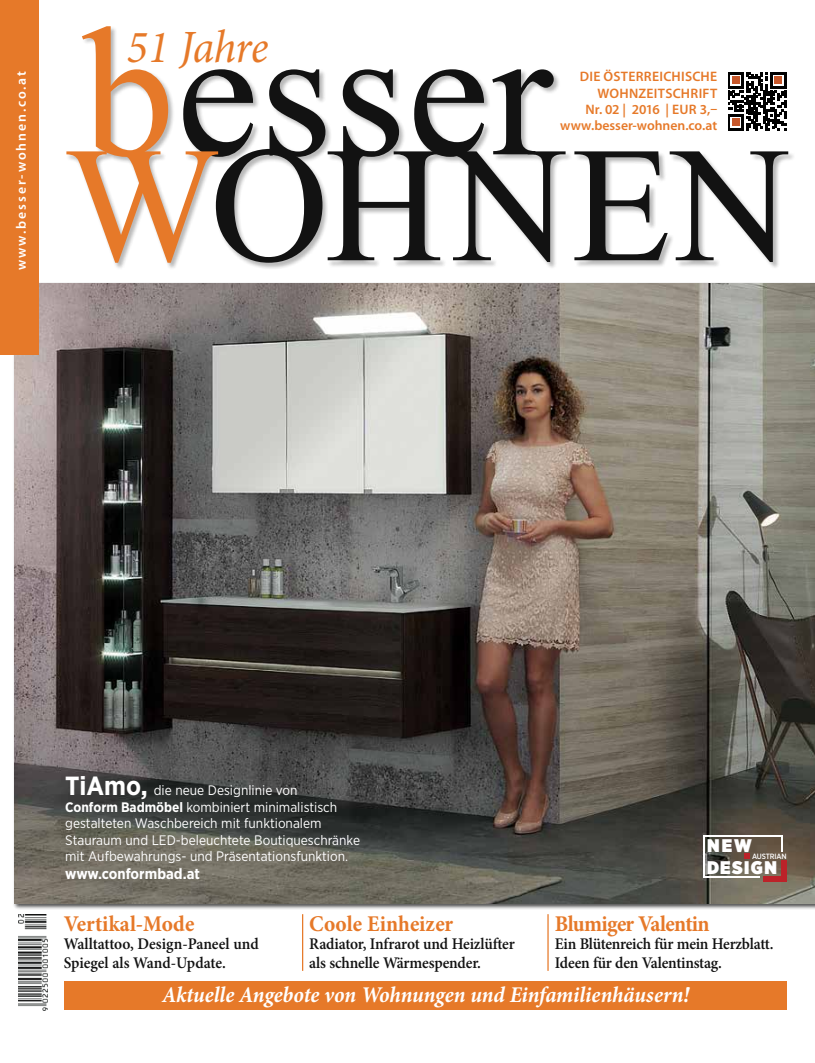
<style>
.page{position:relative;width:815px;height:1063px;background:#fff}
.page>*{position:absolute;margin:0;border:0;box-sizing:border-box;transform-origin:0 0}
.t1{font:184.5px "Times New Roman";letter-spacing:.01em;color:#121212}
.t2{font:164.38px "Times New Roman";color:#121212}
.t3{font:italic 46.25px "Minion Pro";letter-spacing:-.015em;color:#e67929;scale:.95 1}
.t4{font:italic 700 22.5px "Minion Pro";letter-spacing:-.005em;color:#fff;scale:.95 1}
.t5{font:700 22.5px "Minion Pro";letter-spacing:-.005em;color:#e67929;scale:.95 1}
.t6{font:700 22.5px "Minion Pro";letter-spacing:-.03em;color:#e67929;scale:.95 1}
.t7{font:900 18.25px/22px "Gotham Narrow";letter-spacing:.08em;color:#fff}
.t8{font:600 16.25px/18.8px "Minion Pro";letter-spacing:-.01em;color:#121212;scale:.95 1}
.t9{font:700 15px "Gotham Narrow";color:#fff}
.t10{font:13.75px/16.5px "Gotham Narrow";color:#fff}
.t11{font:600 13.75px/16.2px "Myriad Pro";letter-spacing:.015em;color:#e67929;text-align:right}
.t12{font:600 13.75px "Myriad Pro";letter-spacing:.14em;color:#fff}
.t13{font:500 7.62px "Gotham Narrow";letter-spacing:-.02em;color:#fff}
.s1{color:#e67929}
.s2{font-weight:700;font-size:26.25px}
.s3{font-weight:700}
</style>
<div class="page">
<img style="left:14px;top:283px;width:801px;height:621px">
<svg style="left:744px;top:853px;width:6px;height:6px"></svg>
<div style="left:763px;top:876px;width:21px;height:6px;background:#bc2229"></div>
<div style="left:781px;top:860px;width:6px;height:22px;background:#bc2229"></div>
<hr style="left:703px;top:876px;width:57px;height:1px;background:#fff">
<hr style="left:703px;top:835px;width:80px;height:2px;background:#fff">
<hr style="left:703px;top:835px;width:2px;height:42px;background:#fff">
<svg style="left:781px;top:837px;width:2px;height:14px"></svg>
<div style="left:0;top:0;width:39px;height:354px;background:#e67929"></div>
<div style="left:64px;top:981px;width:723px;height:29px;background:#e67929"></div>
<div style="left:66px;top:26px;width:730px;height:244px;background:#121212;opacity:.3"></div>
<svg style="left:728px;top:72px;width:58px;height:59px"></svg>
<hr style="left:547px;top:914px;width:2px;height:57px;background:#e67929">
<hr style="left:302px;top:914px;width:1px;height:57px;background:#e67929">
<img style="left:18px;top:915px;width:29px;height:95px">
<p class="t12" style="left:12px;top:270px;width:201px;rotate:-90deg">www.besser-wohnen.co.at</p>
<p class="t1" style="left:82px;top:-31px;width:472px"><span class="s1">b</span>esser</p>
<p class="t3" style="left:127px;top:16px;width:150px">51 Jahre</p>
<p class="t11" style="left:560px;top:68px;width:159px">DIE ÖSTERREICHISCHE<br>WOHNZEITSCHRIFT<br>Nr. 02 | 2016 | EUR 3,– www.besser-wohnen.co.at</p>
<p class="t2" style="left:64px;top:95px;width:728px"><span class="s1">W</span>OHNEN</p>
<p class="t10" style="left:65px;top:782px;width:296px"><span class="s2">TiAmo,</span> die neue Designlinie von<br><span class="s3">Conform Badmöbel</span> kombiniert minimalistisch gestalteten Waschbereich mit funktionalem Stauraum und LED-beleuchtete Boutiqueschränke mit Aufbewahrungs- und Präsentationsfunktion.</p>
<p class="t9" style="left:65px;top:864px;width:136px">www.conformbad.at</p>
<p class="t5" style="left:64px;top:907px;width:139px">Vertikal-Mode</p>
<p class="t8" style="left:64px;top:935px;width:207px">Walltattoo, Design-Paneel und<br>Spiegel als Wand-Update.</p>
<p class="t5" style="left:309px;top:907px;width:153px">Coole Einheizer</p>
<p class="t8" style="left:309px;top:935px;width:218px">Radiator, Infrarot und Heizlüfter als schnelle Wärmespender.</p>
<p class="t7" style="left:707px;top:834px;width:71px">NEW<br>DESIGN</p>
<p class="t13" style="left:752px;top:852px;width:36px">AUSTRIAN</p>
<p class="t6" style="left:555px;top:907px;width:164px">Blumiger Valentin</p>
<p class="t8" style="left:555px;top:935px;width:232px">Ein Blütenreich für mein Herzblatt.<br>Ideen für den Valentinstag.</p>
<p class="t4" style="left:162px;top:978px;width:556px">Aktuelle Angebote von Wohnungen und Einfamilienhäusern!</p>
</div>
